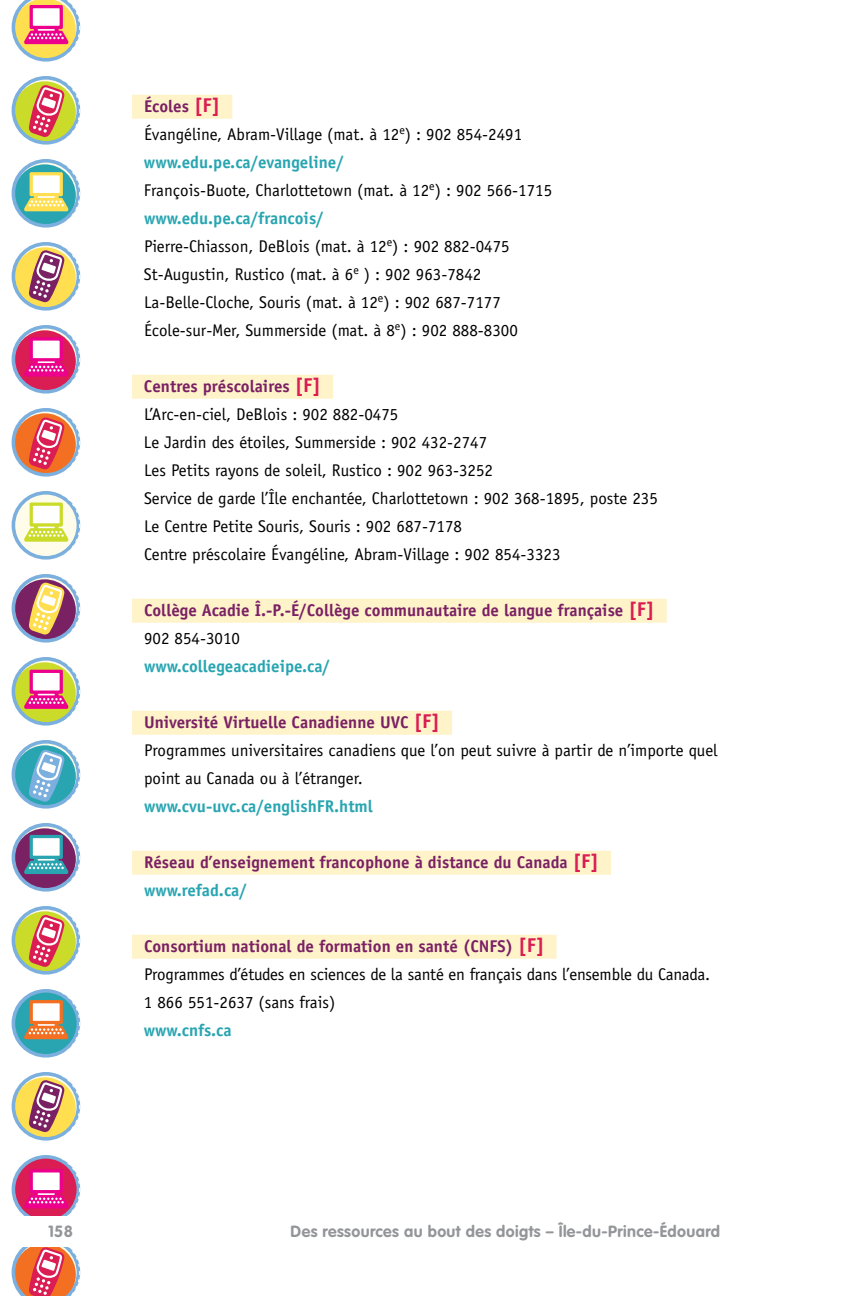
<style>
.page{position:relative;width:864px;height:1296px;background:#fff}
.page>*{position:absolute;margin:0;border:0;box-sizing:border-box;transform-origin:0 0}
.t1{font:17px/28px "Officina Sans";color:#000}
.t2{font:700 17px/28px "Officina Sans";color:#7a2164}
.t3{font:700 17px "Officina Sans";color:#28a5b1}
.t4{font:700 16px "VAG Rounded";letter-spacing:.025em;color:#939598}
.s1{font-weight:700;color:#7a2164}
.s2{font-weight:700;font-size:20px;color:#da1d52}
.s3{font-weight:700;color:#28a5b1}
.s4{font-size:20px;color:#da1d52}
.s5{font-weight:400;color:#000}
.s6{color:#28a5b1}
</style>
<div class="page">
<svg style="left:15px;top:77px;width:65px;height:65px"></svg>
<div style="left:14px;top:81px;width:62px;height:62px;background:#cbdb2a;border-radius:50%"></div>
<div style="left:12px;top:76px;width:68px;height:69px;border:4px solid #7bafde;border-radius:50%"></div>
<div style="left:8px;top:74px;width:72px;height:72px;border:1px dashed #fff;border-radius:50%"></div>
<svg style="left:15px;top:160px;width:65px;height:65px"></svg>
<svg style="left:14px;top:164px;width:62px;height:62px"></svg>
<div style="left:12px;top:159px;width:68px;height:69px;border:4px solid #7bafde;border-radius:50%"></div>
<div style="left:8px;top:157px;width:72px;height:72px;border:1px dashed #fff;border-radius:50%"></div>
<svg style="left:15px;top:243px;width:65px;height:65px"></svg>
<div style="left:14px;top:247px;width:62px;height:62px;background:#ffdf4f;border-radius:50%"></div>
<div style="left:12px;top:242px;width:68px;height:69px;border:4px solid #7bafde;border-radius:50%"></div>
<div style="left:8px;top:240px;width:72px;height:72px;border:1px dashed #fff;border-radius:50%"></div>
<svg style="left:15px;top:326px;width:65px;height:65px"></svg>
<div style="left:14px;top:330px;width:62px;height:62px;background:#da1d52;border-radius:50%"></div>
<div style="left:12px;top:325px;width:68px;height:69px;border:4px solid #7bafde;border-radius:50%"></div>
<div style="left:8px;top:323px;width:72px;height:72px;border:1px dashed #fff;border-radius:50%"></div>
<svg style="left:15px;top:409px;width:65px;height:65px"></svg>
<div style="left:14px;top:413px;width:62px;height:62px;background:#f36f21;border-radius:50%"></div>
<div style="left:12px;top:408px;width:68px;height:69px;border:4px solid #7bafde;border-radius:50%"></div>
<div style="left:8px;top:406px;width:72px;height:72px;border:1px dashed #fff;border-radius:50%"></div>
<svg style="left:15px;top:492px;width:65px;height:65px"></svg>
<div style="left:12px;top:491px;width:68px;height:69px;border:4px solid #7bafde;border-radius:50%"></div>
<div style="left:8px;top:489px;width:72px;height:72px;border:1px dashed #fff;border-radius:50%"></div>
<svg style="left:15px;top:575px;width:65px;height:65px"></svg>
<div style="left:14px;top:579px;width:62px;height:62px;background:#7a2164;border-radius:50%"></div>
<div style="left:12px;top:574px;width:68px;height:69px;border:4px solid #7bafde;border-radius:50%"></div>
<div style="left:8px;top:572px;width:72px;height:72px;border:1px dashed #fff;border-radius:50%"></div>
<svg style="left:15px;top:658px;width:65px;height:65px"></svg>
<svg style="left:14px;top:662px;width:62px;height:62px"></svg>
<div style="left:12px;top:657px;width:68px;height:69px;border:4px solid #7bafde;border-radius:50%"></div>
<div style="left:8px;top:655px;width:72px;height:72px;border:1px dashed #fff;border-radius:50%"></div>
<svg style="left:15px;top:741px;width:65px;height:65px"></svg>
<div style="left:14px;top:745px;width:62px;height:62px;background:#28a5b1;border-radius:50%"></div>
<div style="left:12px;top:740px;width:68px;height:69px;border:4px solid #7bafde;border-radius:50%"></div>
<div style="left:8px;top:738px;width:72px;height:72px;border:1px dashed #fff;border-radius:50%"></div>
<svg style="left:15px;top:824px;width:65px;height:65px"></svg>
<svg style="left:14px;top:828px;width:62px;height:62px"></svg>
<div style="left:12px;top:823px;width:68px;height:69px;border:4px solid #7bafde;border-radius:50%"></div>
<div style="left:8px;top:821px;width:72px;height:72px;border:1px dashed #fff;border-radius:50%"></div>
<svg style="left:15px;top:907px;width:65px;height:65px"></svg>
<div style="left:14px;top:911px;width:62px;height:62px;background:#cbdb2a;border-radius:50%"></div>
<div style="left:12px;top:906px;width:68px;height:69px;border:4px solid #7bafde;border-radius:50%"></div>
<div style="left:8px;top:904px;width:72px;height:72px;border:1px dashed #fff;border-radius:50%"></div>
<svg style="left:13px;top:991px;width:65px;height:65px"></svg>
<div style="left:12px;top:989px;width:68px;height:69px;border:4px solid #7bafde;border-radius:50%"></div>
<div style="left:8px;top:987px;width:72px;height:72px;border:1px dashed #fff;border-radius:50%"></div>
<svg style="left:15px;top:1073px;width:65px;height:65px"></svg>
<div style="left:14px;top:1077px;width:62px;height:62px;background:#ffdf4f;border-radius:50%"></div>
<div style="left:12px;top:1072px;width:68px;height:69px;border:4px solid #7bafde;border-radius:50%"></div>
<div style="left:8px;top:1070px;width:72px;height:72px;border:1px dashed #fff;border-radius:50%"></div>
<svg style="left:13px;top:1157px;width:65px;height:65px"></svg>
<div style="left:12px;top:1155px;width:68px;height:69px;border:4px solid #7bafde;border-radius:50%"></div>
<svg style="left:11px;top:0;width:69px;height:62px"></svg>
<svg style="left:29px;top:84px;width:36px;height:54px"></svg>
<svg style="left:24px;top:172px;width:44px;height:39px"></svg>
<svg style="left:29px;top:250px;width:36px;height:53px"></svg>
<svg style="left:24px;top:337px;width:44px;height:40px"></svg>
<svg style="left:29px;top:417px;width:36px;height:53px"></svg>
<svg style="left:24px;top:503px;width:44px;height:39px"></svg>
<svg style="left:29px;top:582px;width:36px;height:53px"></svg>
<svg style="left:24px;top:670px;width:44px;height:39px"></svg>
<svg style="left:29px;top:749px;width:36px;height:53px"></svg>
<svg style="left:24px;top:835px;width:44px;height:39px"></svg>
<svg style="left:29px;top:914px;width:36px;height:53px"></svg>
<svg style="left:24px;top:1000px;width:44px;height:39px"></svg>
<svg style="left:29px;top:1080px;width:36px;height:53px"></svg>
<svg style="left:24px;top:1169px;width:44px;height:39px"></svg>
<svg style="left:11px;top:1247px;width:69px;height:49px"></svg>
<div style="left:0;top:1216px;width:864px;height:30px;background:#fff"></div>
<div style="left:132px;top:95px;width:100px;height:24px;background:#fff3ca"></div>
<div style="left:132px;top:375px;width:201px;height:24px;background:#fff3ca"></div>
<div style="left:132px;top:599px;width:535px;height:24px;background:#fff3ca"></div>
<div style="left:132px;top:711px;width:320px;height:24px;background:#fff3ca"></div>
<div style="left:132px;top:851px;width:479px;height:24px;background:#fff3ca"></div>
<div style="left:132px;top:935px;width:425px;height:24px;background:#fff3ca"></div>
<p class="t1" style="left:144px;top:92px;width:410px"><span class="s1">Écoles</span> <span class="s2">[F]<br></span>Évangéline, Abram-Village (mat. à 12<sup>e</sup>) : 902 854-2491 <span class="s3">www.edu.pe.ca/evangeline/<br></span>François-Buote, Charlottetown (mat. à 12<sup>e</sup>) : 902 566-1715 <span class="s3">www.edu.pe.ca/francois/<br></span>Pierre-Chiasson, DeBlois (mat. à 12<sup>e</sup>) : 902 882-0475<br>St-Augustin, Rustico (mat. à 6<sup>e</sup> ) : 902 963-7842<br>La-Belle-Cloche, Souris (mat. à 12<sup>e</sup>) : 902 687-7177<br>École-sur-Mer, Summerside (mat. à 8<sup>e</sup>) : 902 888-8300</p>
<p class="t1" style="left:144px;top:372px;width:515px"><span class="s1">Centres préscolaires</span> <span class="s2">[F]<br></span>L’Arc-en-ciel, DeBlois : 902 882-0475<br>Le Jardin des étoiles, Summerside : 902 432-2747<br>Les Petits rayons de soleil, Rustico : 902 963-3252<br>Service de garde l’Île enchantée, Charlottetown : 902 368-1895, poste 235<br>Le Centre Petite Souris, Souris : 902 687-7178<br>Centre préscolaire Évangéline, Abram-Village : 902 854-3323</p>
<p class="t2" style="left:144px;top:596px;width:512px">Collège Acadie Î.-P.-É/Collège communautaire de langue française <span class="s4">[F]<br></span><span class="s5">902 854-3010</span></p>
<p class="t3" style="left:144px;top:655px;width:188px">www.collegeacadieipe.ca/</p>
<p class="t1" style="left:144px;top:708px;width:575px"><span class="s1">Université Virtuelle Canadienne UVC</span> <span class="s2">[F]<br></span>Programmes universitaires canadiens que l’on peut suivre à partir de n’importe quel point au Canada ou à l’étranger.</p>
<p class="t3" style="left:144px;top:795px;width:230px">www.cvu-uvc.ca/englishFR.html</p>
<p class="t2" style="left:144px;top:848px;width:457px">Réseau d’enseignement francophone à distance du Canada <span class="s4">[F] </span><span class="s6">www.refad.ca/</span></p>
<p class="t1" style="left:144px;top:932px;width:568px"><span class="s1">Consortium national de formation en santé (CNFS)</span> <span class="s2">[F]<br></span>Programmes d’études en sciences de la santé en français dans l’ensemble du Canada.<br>1 866 551-2637 (sans frais)</p>
<p class="t3" style="left:144px;top:1019px;width:89px">www.cnfs.ca</p>
<p class="t4" style="left:48px;top:1221px;width:27px">158</p>
<p class="t4" style="left:291px;top:1221px;width:431px">Des ressources au bout des doigts – Île‑du‑Prince‑Édouard</p>
</div>
